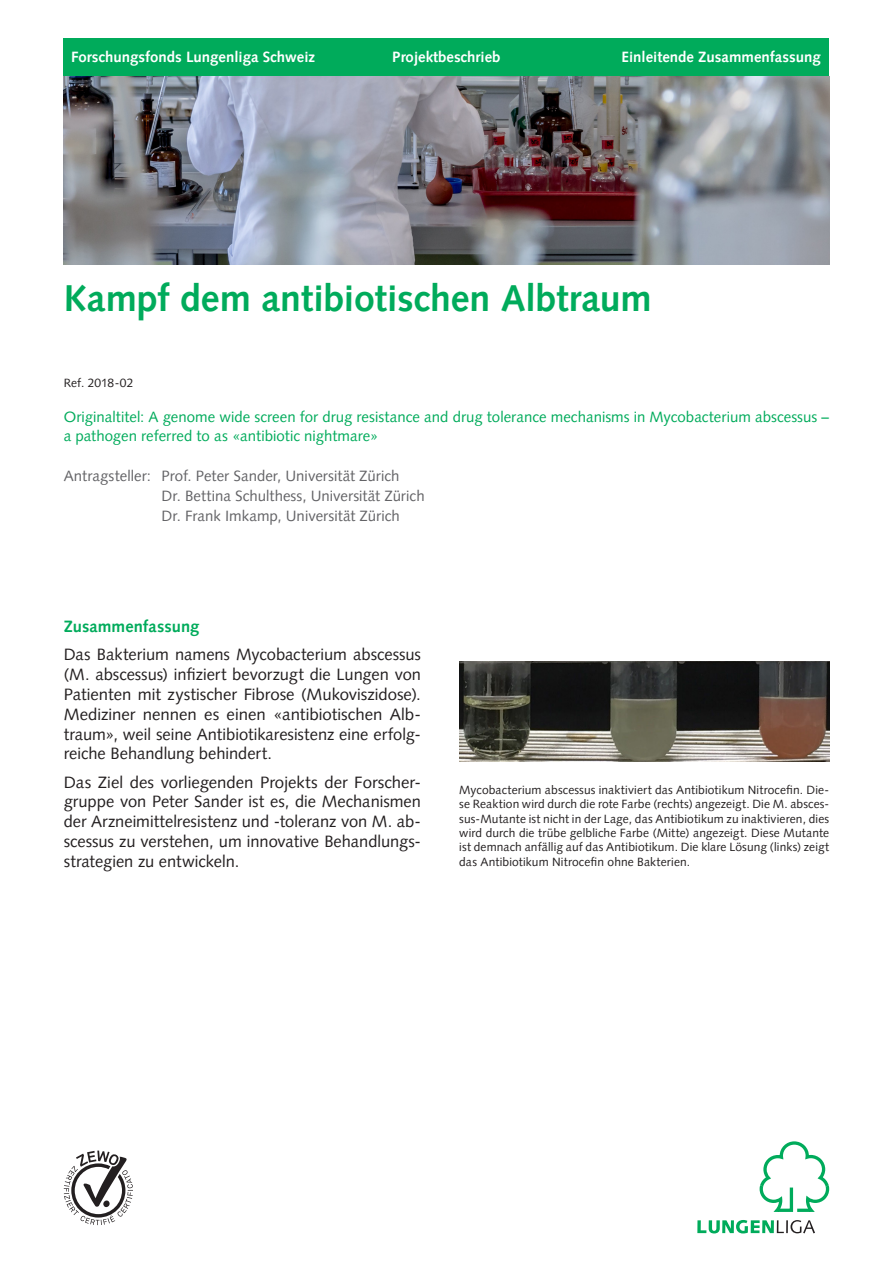
<style>
.page{position:relative;width:893px;height:1263px;background:#fff}
.page>*{position:absolute;margin:0;border:0;box-sizing:border-box;transform-origin:0 0}
.Haupttitel{font:700 37.5px "Syntax LT Pro";letter-spacing:-.005em;color:#00ab5b}
.Fliesstext{font:16.5px/19.8px "Syntax LT Pro";color:#231f20;text-align:justify}
.Zwischentitel{font:700 16.5px "Syntax LT Pro";letter-spacing:.005em;color:#00ab5b}
.Orginaltitel{font:15px/19.8px "Syntax LT Pro";color:#00ab5b}
.Antragsteller{font:15px "Syntax LT Pro";color:#636366}
.t1{font:700 15px "Syntax LT Pro";color:#fff}
.Bildbeschrieb{font:12px/14.4px "Syntax LT Pro";letter-spacing:.01em;color:#231f20;text-align:justify}
.Datum{font:12px "Syntax LT Pro";letter-spacing:.01em;color:#231f20}
</style>
<div class="page">
<svg style="left:64px;top:1150px;width:69px;height:75px"></svg>
<svg style="left:697px;top:1220px;width:118px;height:13px"></svg>
<svg style="left:760px;top:1141px;width:69px;height:71px"></svg>
<div style="left:64px;top:38px;width:765px;height:39px;background:#00ab5b"></div>
<img style="left:64px;top:77px;width:765px;height:188px">
<img style="left:459px;top:661px;width:370px;height:100px">
<p class="t1" style="left:71px;top:48px;width:246px">Forschungsfonds Lungenliga Schweiz</p>
<p class="t1" style="left:392px;top:48px;width:110px">Projektbeschrieb</p>
<p class="t1" style="left:621px;top:48px;width:201px">Einleitende Zusammenfassung</p>
<p class="Haupttitel" style="left:64px;top:276px;width:590px">Kampf dem antibiotischen Albtraum</p>
<p class="Datum" style="left:64px;top:376px;width:71px">Ref. 2018-02</p>
<p class="Orginaltitel" style="left:64px;top:406px;width:767px">Originaltitel: A genome wide screen for drug resistance and drug tolerance mechanisms in Mycobacterium abscessus – a pathogen referred to as «antibiotic nightmare»</p>
<p class="Antragsteller" style="left:64px;top:467px;width:89px">Antragsteller:</p>
<p class="Antragsteller" style="left:162px;top:467px;width:239px">Prof. Peter Sander, Universität Zürich</p>
<p class="Antragsteller" style="left:162px;top:487px;width:265px">Dr. Bettina Schulthess, Universität Zürich</p>
<p class="Antragsteller" style="left:162px;top:506px;width:240px">Dr. Frank Imkamp, Universität Zürich</p>
<p class="Zwischentitel" style="left:64px;top:616px;width:137px">Zusammenfassung</p>
<p class="Fliesstext" style="left:64px;top:645px;width:359px">Das Bakterium namens Mycobacterium abscessus (M. abscessus) infiziert bevorzugt die Lungen von Patienten mit zystischer Fibrose (Mukoviszidose).<br>Mediziner nennen es einen «antibiotischen Alb&shy;traum», weil seine Antibiotikaresistenz eine erfolg&shy;reiche Behandlung behindert.</p>
<p class="Fliesstext" style="left:64px;top:772px;width:359px">Das Ziel des vorliegenden Projekts der Forscher&shy;gruppe von Peter Sander ist es, die Mechanismen der Arzneimittelresistenz und -toleranz von M. ab&shy;scessus zu verstehen, um innovative Behandlungs&shy;strategien zu entwickeln.</p>
<p class="Bildbeschrieb" style="left:459px;top:782px;width:371px">Mycobacterium abscessus inaktiviert das Antibiotikum Nitrocefin. Die&shy;se Reaktion wird durch die rote Farbe (rechts) angezeigt. Die M. absces&shy;sus-Mutante ist nicht in der Lage, das Antibiotikum zu inaktivieren, dies wird durch die trübe gelbliche Farbe (Mitte) angezeigt. Diese Mutante ist demnach anfällig auf das Antibiotikum. Die klare Lösung (links) zeigt das Antibiotikum Nitrocefin ohne Bakterien.</p>
</div>
